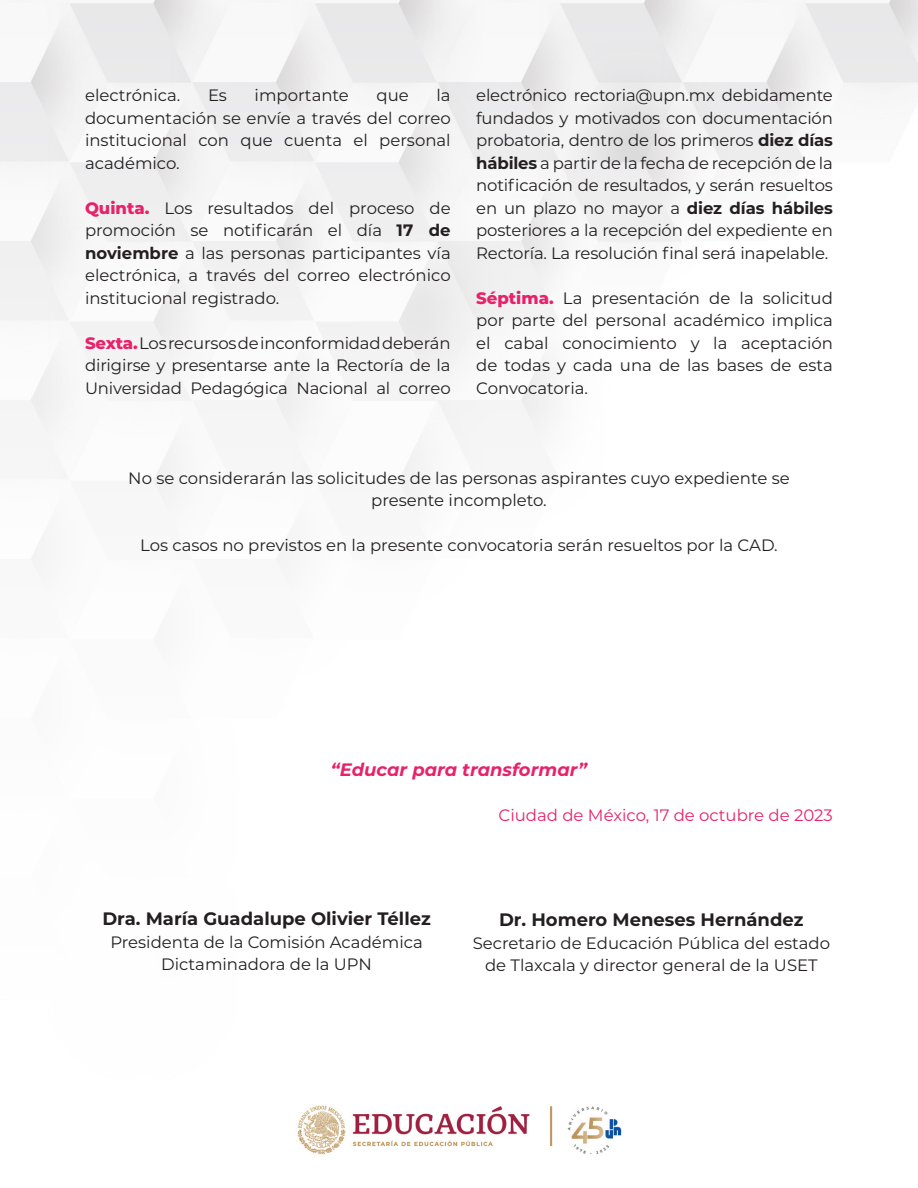
<style>
.page{position:relative;width:918px;height:1188px;background:#fff}
.page>*{position:absolute;margin:0;border:0;box-sizing:border-box;transform-origin:0 0}
.t1{font:700 18px "Montserrat";color:#231f20}
.t2{font:italic 700 18px "Montserrat";color:#e7226b}
.t3{font:16.5px/22.5px "Montserrat";color:#231f20;text-align:justify}
.t4{font:16.5px "Montserrat";color:#e7226b}
.s1{font-weight:800;color:#e7226b}
.s2{font-weight:700}
</style>
<div class="page">
<img style="left:295px;top:1104px;width:327px;height:51px">
<p class="t3" style="left:85px;top:83px;width:367px;text-indent:351px">la documentación se envíe a través del correo institucional con que cuenta el personal académico.</p>
<p class="t3" style="left:85px;top:196px;width:367px"><span class="s1">Quinta.</span> Los resultados del proceso de promoción se notificarán el día <span class="s2">17 de noviembre</span> a las personas participantes vía electrónica, a través del correo electrónico institucional registrado.</p>
<p class="t3" style="left:85px;top:331px;width:367px"><span class="s1">Sexta.</span> Los recursos de inconformidad deberán dirigirse y presentarse ante la Rectoría de la Universidad Pedagógica Nacional al correo</p>
<p class="t3" style="left:85px;top:83px;width:97px">electrónica.</p>
<p class="t3" style="left:208px;top:83px;width:20px">Es</p>
<p class="t3" style="left:255px;top:83px;width:96px">importante</p>
<p class="t3" style="left:377px;top:83px;width:34px">que</p>
<p class="t3" style="left:476px;top:83px;width:358px">electrónico rectoria@upn.mx debidamente fundados y motivados con documentación probatoria, dentro de los primeros <span class="s2">diez días hábiles</span> a partir de la fecha de recepción de la notificación de resultados, y serán resueltos en un plazo no mayor a <span class="s2">diez días hábiles </span>posteriores a la recepción del expediente en Rectoría. La resolución final será inapelable.</p>
<p class="t3" style="left:476px;top:286px;width:358px"><span class="s1">Séptima.</span> La presentación de la solicitud por parte del personal académico implica el cabal conocimiento y la aceptación de todas y cada una de las bases de esta Convocatoria.</p>
<p class="t3" style="left:128px;top:466px;width:663px">No se considerarán las solicitudes de las personas aspirantes cuyo expediente se</p>
<p class="t3" style="left:371px;top:489px;width:177px">presente incompleto.</p>
<p class="t3" style="left:140px;top:534px;width:639px">Los casos no previstos en la presente convocatoria serán resueltos por la CAD.</p>
<p class="t2" style="left:331px;top:757px;width:258px">“Educar para transformar”</p>
<p class="t4" style="left:499px;top:804px;width:336px">Ciudad de México, 17 de octubre de 2023</p>
<p class="t1" style="left:102px;top:906px;width:330px">Dra. María Guadalupe Olivier Téllez</p>
<p class="t3" style="left:110px;top:930px;width:314px;text-align:center">Presidenta de la Comisión Académica<br>Dictaminadora de la UPN</p>
<p class="t1" style="left:499px;top:907px;width:306px">Dr. Homero Meneses Hernández</p>
<p class="t3" style="left:473px;top:931px;width:359px;text-align:center">Secretario de Educación Pública del estado de Tlaxcala y director general de la USET</p>
</div>
